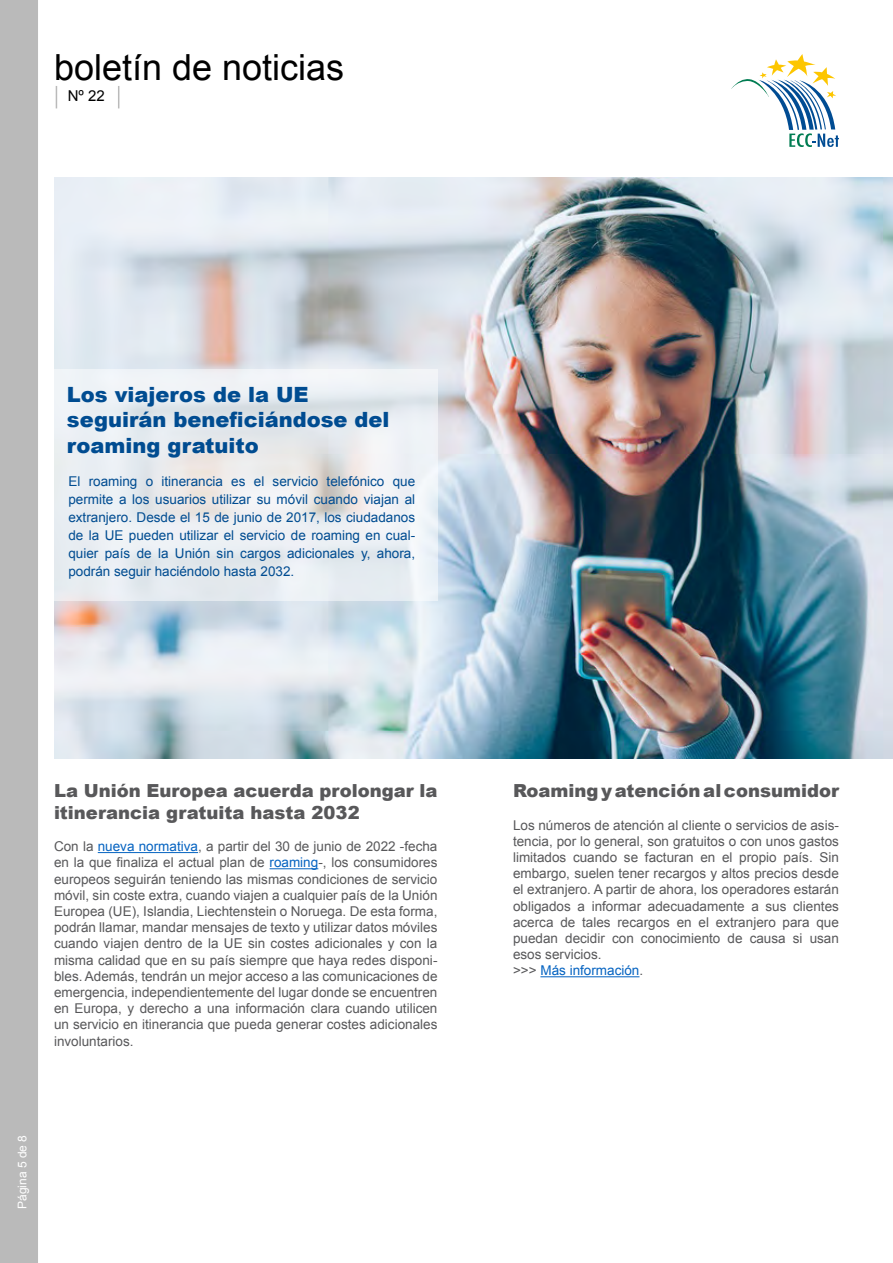
<style>
.page{position:relative;width:893px;height:1263px;background:#fff}
.page>*{position:absolute;margin:0;border:0;box-sizing:border-box;transform-origin:0 0}
.t1{font:36px "Arial";color:#000}
.t2{font:900 21px/25.2px "Arial";color:#004c91}
.t3{font:900 18px/21.6px "Arial";color:#58585a}
.t4{font:15px "Arial";color:#000}
.t5{font:13.5px/16.2px "Arial";color:#58585a;text-align:justify}
.t6{font:13.5px/18px "Arial";color:#004c91;text-align:justify}
.t7{font:12px "Arial";color:#fff}
.s1{color:#0563c1}
</style>
<div class="page">
<div style="left:0;top:0;width:38px;height:1263px;background:#bababa"></div>
<svg style="left:16px;top:1215px;width:11px;height:2px"></svg>
<svg style="left:56px;top:86px;width:1px;height:22px"></svg>
<svg style="left:118px;top:86px;width:1px;height:22px"></svg>
<svg style="left:731px;top:54px;width:108px;height:93px"></svg>
<img style="left:54px;top:177px;width:839px;height:582px">
<hr style="left:98px;top:852px;width:100px;height:1px;background:#0563c1">
<hr style="left:270px;top:868px;width:48px;height:1px;background:#0563c1">
<hr style="left:540px;top:976px;width:99px;height:1px;background:#0563c1">
<svg style="left:54px;top:370px;width:383px;height:231px;fill:#eaedf2"></svg>
<h1 class="t1" style="left:54px;top:43px;width:292px">boletín de noticias</h1>
<p class="t4" style="left:68px;top:86px;width:39px">Nº 22</p>
<h2 class="t2" style="left:67px;top:381px;width:324px">Los viajeros de la UE seguirán beneficiándose del roaming gratuito</h2>
<p class="t6" style="left:68px;top:472px;width:348px">El roaming o itinerancia es el servicio telefónico que permite a los usuarios utilizar su móvil cuando viajan al extranjero. Desde el 15 de junio de 2017, los ciudadanos de la UE pueden utilizar el servicio de roaming en cual&shy;quier país de la Unión sin cargos adicionales y, ahora, podrán seguir haciéndolo hasta 2032.</p>
<h3 class="t3" style="left:54px;top:779px;width:385px">La Unión Europea acuerda prolongar la itinerancia gratuita hasta 2032</h3>
<p class="t5" style="left:54px;top:838px;width:385px">Con la <span class="s1">nueva normativa</span>, a partir del 30 de junio de 2022 -fecha en la que finaliza el actual plan de <span class="s1">roaming</span>-, los consumidores europeos seguirán teniendo las mismas condiciones de servicio móvil, sin coste extra, cuando viajen a cualquier país de la Unión Europea (UE), Islandia, Liechtenstein o Noruega. De esta forma, podrán llamar, mandar mensajes de texto y utilizar datos móviles cuando viajen dentro de la UE sin costes adicionales y con la misma calidad que en su país siempre que haya redes disponi&shy;bles. Además, tendrán un mejor acceso a las comunicaciones de emergencia, independientemente del lugar donde se encuentren en Europa, y derecho a una información clara cuando utilicen un servicio en itinerancia que pueda generar costes adicionales involuntarios.</p>
<p class="t7" style="left:14px;top:1209px;width:76px;rotate:-90deg">Página 5 de 8</p>
<h3 class="t3" style="left:513px;top:779px;width:327px">Roaming y atención al consumidor</h3>
<p class="t5" style="left:513px;top:817px;width:327px;text-align:left">Los números de atención al cliente o servicios de asis&shy;tencia, por lo general, son gratuitos o con unos gastos limitados cuando se facturan en el propio país. Sin embargo, suelen tener recargos y altos precios desde el extranjero. A partir de ahora, los operadores estarán obligados a informar adecuadamente a sus clientes acerca de tales recargos en el extranjero para que puedan decidir con conocimiento de causa si usan esos servicios.<br>&gt;&gt;&gt; <span class="s1">Más información</span>.</p>
</div>
